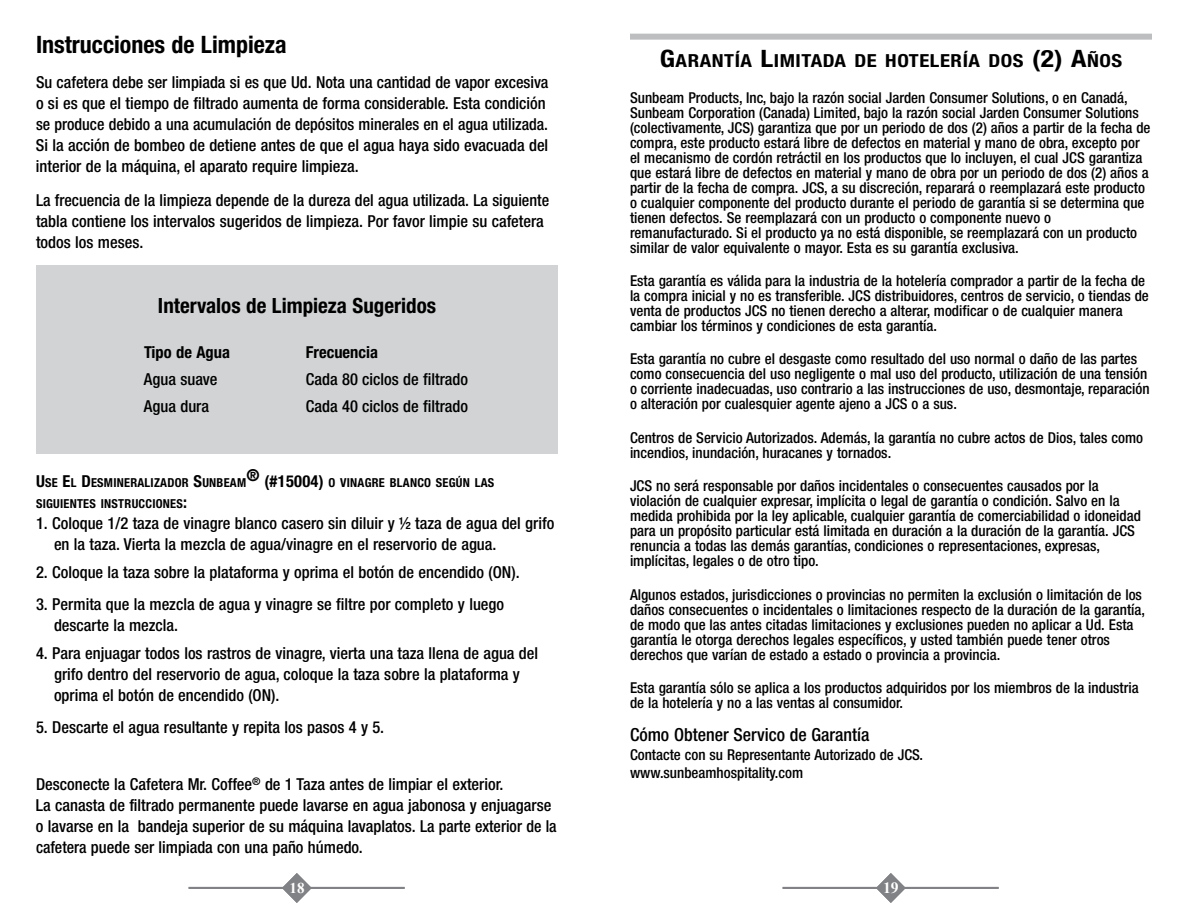
<style>
.page{position:relative;width:1188px;height:918px;background:#fff}
.page>*{position:absolute;margin:0;border:0;box-sizing:border-box;transform-origin:0 0}
.t1{font:700 condensed 24px "Helvetica Neue LT Std";color:#000}
.t2{font:700 condensed 21px "Helvetica Neue LT Std";color:#000}
.t3{font:700 condensed 18px "Helvetica Neue LT Std";letter-spacing:.025em;color:#000;scale:1.15 1}
.t4{font:500 condensed 18px "Helvetica Neue LT Std";color:#000}
.t5{font:500 condensed 16.5px/21px "Helvetica Neue LT Std";color:#000}
.t6{font:700 condensed 16.5px "Helvetica Neue LT Std";color:#000}
.t7{font:700 15.75px "Times New Roman";color:#fff}
.t8{font:500 condensed 15px/15px "Helvetica Neue LT Std";color:#000}
.t9{font:700 15px "Times New Roman";color:#fff}
.t10{font:700 condensed 12.3px/21px "Helvetica Neue LT Std";letter-spacing:.02em;color:#000}
.s1{font-size:16.5px}
.s2{font-size:24px}
</style>
<div class="page">
<div style="left:36px;top:266px;width:522px;height:188px;background:#d1d3d4"></div>
<svg style="left:282px;top:873px;width:30px;height:30px"></svg>
<hr style="left:189px;top:887px;width:216px;height:2px;background:#808285">
<svg style="left:876px;top:873px;width:30px;height:30px"></svg>
<hr style="left:783px;top:887px;width:216px;height:2px;background:#808285">
<div style="left:630px;top:34px;width:522px;height:6px;background:#bcbec0"></div>
<h1 class="t1" style="left:36px;top:30px;width:252px">Instrucciones de Limpieza</h1>
<p class="t5" style="left:36px;top:71px;width:514px">Su cafetera debe ser limpiada si es que Ud. Nota una cantidad de vapor excesiva o si es que el tiempo de filtrado aumenta de forma considerable. Esta condición se produce debido a una acumulación de depósitos minerales en el agua utilizada.<br>Si la acción de bombeo de detiene antes de que el agua haya sido evacuada del interior de la máquina, el aparato require limpieza.</p>
<p class="t5" style="left:36px;top:190px;width:515px">La frecuencia de la limpieza depende de la dureza del agua utilizada. La siguiente tabla contiene los intervalos sugeridos de limpieza. Por favor limpie su cafetera todos los meses.</p>
<h2 class="t2" style="left:158px;top:292px;width:280px">Intervalos de Limpieza Sugeridos</h2>
<p class="t6" style="left:36px;top:342px;width:40px">T</p>
<p class="t6" style="left:152px;top:342px;width:108px">ipo de Agua F</p>
<p class="t6" style="left:314px;top:342px;width:66px">recuencia</p>
<p class="t5" style="left:144px;top:368px;width:75px">Agua suave</p>
<p class="t5" style="left:306px;top:368px;width:164px">Cada 80 ciclos de filtrado</p>
<p class="t5" style="left:144px;top:395px;width:67px">Agua dura</p>
<p class="t5" style="left:306px;top:395px;width:164px">Cada 40 ciclos de filtrado</p>
<p class="t10" style="left:36px;top:472px;width:460px"><span class="s1">U</span>SE <span class="s1">E</span>L <span class="s1">D</span>ESMINERALIZADOR <span class="s1">S</span>UNBEAM<sup>®</sup> <span class="s1">(#15004)</span> O VINAGRE BLANCO SEGÚN LAS<br>SIGUIENTES INSTRUCCIONES<span class="s1">:</span></p>
<p class="t5" style="left:54px;top:512px;width:502px;text-indent:-18px">1. Coloque 1/2 taza de vinagre blanco casero sin diluir y ½ taza de agua del grifo en la taza. Vierta la mezcla de agua/vinagre en el reservorio de agua.</p>
<p class="t5" style="left:36px;top:562px;width:485px">2. Coloque la taza sobre la plataforma y oprima el botón de encendido (ON).</p>
<p class="t5" style="left:54px;top:593px;width:452px;text-indent:-18px">3. Permita que la mezcla de agua y vinagre se filtre por completo y luego descarte la mezcla.</p>
<p class="t5" style="left:54px;top:643px;width:486px;text-indent:-18px">4. Para enjuagar todos los rastros de vinagre, vierta una taza llena de agua del grifo dentro del reservorio de agua, coloque la taza sobre la plataforma y oprima el botón de encendido (ON).</p>
<p class="t5" style="left:36px;top:716px;width:350px">5. Descarte el agua resultante y repita los pasos 4 y 5.</p>
<p class="t5" style="left:36px;top:773px;width:522px">Desconecte la Cafetera Mr. Coffee<sup>®</sup> de 1 Taza antes de limpiar el exterior.<br>La canasta de filtrado permanente puede lavarse en agua jabonosa y enjuagarse o lavarse en la bandeja superior de su máquina lavaplatos. La parte exterior de la cafetera puede ser limpiada con una paño húmedo.</p>
<p class="t3" style="left:660px;top:49px;width:404px"><span class="s2">G</span>ARANTÍA <span class="s2">L</span>IMITADA DE HOTELERÍA DOS <span class="s2">(2) A</span>ÑOS</p>
<p class="t8" style="left:630px;top:90px;width:522px">Sunbeam Products, Inc, bajo la razón social Jarden Consumer Solutions, o en Canadá, Sunbeam Corporation (Canada) Limited, bajo la razón social Jarden Consumer Solutions (colectivamente, JCS) garantiza que por un periodo de dos (2) años a partir de la fecha de compra, este producto estará libre de defectos en material y mano de obra, excepto por el mecanismo de cordón retráctil en los productos que lo incluyen, el cual JCS garantiza que estará libre de defectos en material y mano de obra por un periodo de dos (2) años a partir de la fecha de compra. JCS, a su discreción, reparará o reemplazará este producto o cualquier componente del producto durante el periodo de garantía si se determina que tienen defectos. Se reemplazará con un producto o componente nuevo o remanufacturado. Si el producto ya no está disponible, se reemplazará con un producto similar de valor equivalente o mayor. Esta es su garantía exclusiva.</p>
<p class="t8" style="left:630px;top:273px;width:520px">Esta garantía es válida para la industria de la hotelería comprador a partir de la fecha de la compra inicial y no es transferible. JCS distribuidores, centros de servicio, o tiendas de venta de productos JCS no tienen derecho a alterar, modificar o de cualquier manera cambiar los términos y condiciones de esta garantía.</p>
<p class="t8" style="left:630px;top:351px;width:521px">Esta garantía no cubre el desgaste como resultado del uso normal o daño de las partes como consecuencia del uso negligente o mal uso del producto, utilización de una tensión o corriente inadecuadas, uso contrario a las instrucciones de uso, desmontaje, reparación o alteración por cualesquier agente ajeno a JCS o a sus.</p>
<p class="t8" style="left:630px;top:430px;width:515px">Centros de Servicio Autorizados. Además, la garantía no cubre actos de Dios, tales como incendios, inundación, huracanes y tornados.</p>
<p class="t8" style="left:630px;top:478px;width:512px">JCS no será responsable por daños incidentales o consecuentes causados por la violación de cualquier expresar, implícita o legal de garantía o condición. Salvo en la medida prohibida por la ley aplicable, cualquier garantía de comerciabilidad o idoneidad para un propósito particular está limitada en duración a la duración de la garantía. JCS renuncia a todas las demás garantías, condiciones o representaciones, expresas, implícitas, legales o de otro tipo.</p>
<p class="t8" style="left:630px;top:586px;width:517px">Algunos estados, jurisdicciones o provincias no permiten la exclusión o limitación de los daños consecuentes o incidentales o limitaciones respecto de la duración de la garantía, de modo que las antes citadas limitaciones y exclusiones pueden no aplicar a Ud. Esta garantía le otorga derechos legales específicos, y usted también puede tener otros derechos que varían de estado a estado o provincia a provincia.</p>
<p class="t8" style="left:630px;top:680px;width:510px">Esta garantía sólo se aplica a los productos adquiridos por los miembros de la industria de la hotelería y no a las ventas al consumidor.</p>
<p class="t4" style="left:630px;top:724px;width:241px">Cómo Obtener Servico de Garantía</p>
<p class="t8" style="left:630px;top:745px;width:295px;line-height:18.3px">Contacte con su Representante Autorizado de JCS. www.sunbeamhospitality.com</p>
<p class="t7" style="left:289px;top:877px;width:17px">18</p>
<p class="t9" style="left:884px;top:878px;width:16px">19</p>
<p class="t7" style="left:883px;top:877px;width:17px">19</p>
</div>
